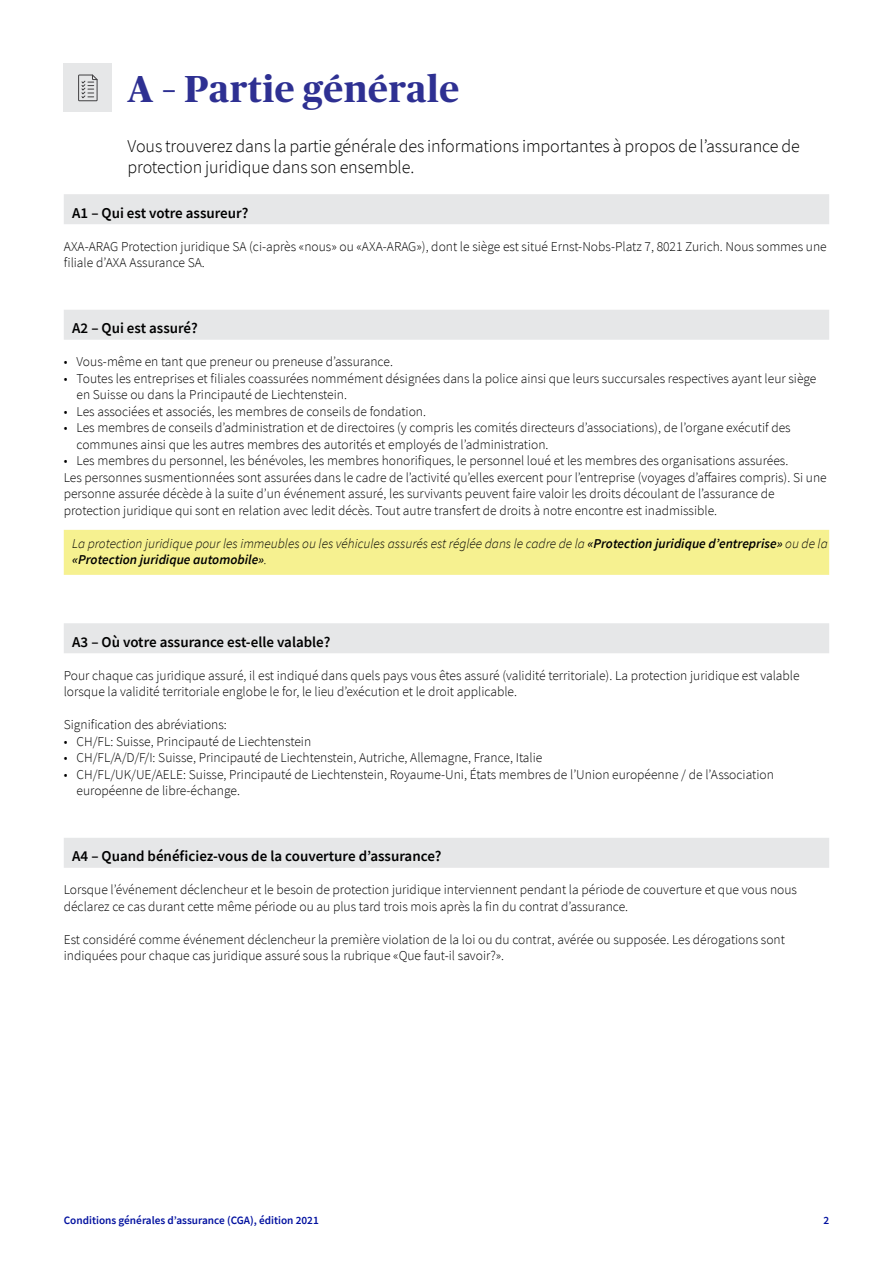
<style>
.page{position:relative;width:893px;height:1263px;background:#fff}
.page>*{position:absolute;margin:0;border:0;box-sizing:border-box;transform-origin:0 0}
.t1{font:700 37.5px "Publico Headline";letter-spacing:.02em;color:#2e3092}
.t2{font:300 18px/20.7px "Source Sans Pro";letter-spacing:-.005em;color:#000}
.t3{font:600 15px "Source Sans Pro";color:#000}
.t4{font:300 13.5px/16.5px "Source Sans Pro";color:#000}
.t5{font:italic 300 13.5px/16.5px "Source Sans Pro";color:#000}
.t6{font:600 11.25px "Source Sans Pro";color:#00109f}
.s1{font-weight:600}
</style>
<div class="page">
<div style="left:64px;top:194px;width:765px;height:30px;background:#e6e7e8"></div>
<div style="left:64px;top:310px;width:765px;height:30px;background:#e6e7e8"></div>
<div style="left:64px;top:530px;width:765px;height:45px;background:#f6f190"></div>
<div style="left:64px;top:623px;width:765px;height:30px;background:#e6e7e8"></div>
<div style="left:64px;top:838px;width:765px;height:30px;background:#e6e7e8"></div>
<div style="left:64px;top:64px;width:48px;height:48px;background:#e6e7e8"></div>
<svg style="left:78px;top:74px;width:20px;height:27px"></svg>
<h1 class="t1" style="left:128px;top:62px;width:333px">A – Partie générale</h1>
<h2 class="t2" style="left:128px;top:136px;width:674px">Vous trouverez dans la partie générale des informations importantes à propos de l’assurance de protection juridique dans son ensemble.</h2>
<p class="t3" style="left:72px;top:203px;width:178px">A1 – Qui est votre assureur?</p>
<p class="t4" style="left:64px;top:238px;width:764px">AXA-ARAG Protection juridique SA (ci-après «nous» ou «AXA-ARAG»), dont le siège est situé Ernst-Nobs-Platz 7, 8021 Zurich. Nous sommes une filiale d’AXA Assurance SA.</p>
<p class="t3" style="left:72px;top:318px;width:127px">A2 – Qui est assuré?</p>
<p class="t4" style="left:64px;top:354px;width:331px">• Vous-même en tant que preneur ou preneuse d’assurance.</p>
<p class="t4" style="left:77px;top:370px;width:741px;text-indent:-13px">• Toutes les entreprises et filiales coassurées nommément désignées dans la police ainsi que leurs succursales respectives ayant leur siège en Suisse ou dans la Principauté de Liechtenstein.</p>
<p class="t4" style="left:64px;top:403px;width:364px">• Les associées et associés, les membres de conseils de fondation.</p>
<p class="t4" style="left:77px;top:420px;width:716px;text-indent:-13px">• Les membres de conseils d’administration et de directoires (y compris les comités directeurs d’associations), de l’organe exécutif des communes ainsi que les autres membres des autorités et employés de l’administration.</p>
<p class="t4" style="left:64px;top:453px;width:764px">• Les membres du personnel, les bénévoles, les membres honorifiques, le personnel loué et les membres des organisations assurées.<br>Les personnes susmentionnées sont assurées dans le cadre de l’activité qu’elles exercent pour l’entreprise (voyages d’affaires compris). Si une personne assurée décède à la suite d’un événement assuré, les survivants peuvent faire valoir les droits découlant de l’assurance de protection juridique qui sont en relation avec ledit décès. Tout autre transfert de droits à notre encontre est inadmissible.</p>
<p class="t5" style="left:72px;top:535px;width:757px">La protection juridique pour les immeubles ou les véhicules assurés est réglée dans le cadre de la <span class="s1">«Protection juridique d’entreprise»</span> ou de la <span class="s1">«Protection juridique automobile»</span>.</p>
<p class="t3" style="left:72px;top:632px;width:260px">A3 – Où votre assurance est-elle valable?</p>
<p class="t4" style="left:64px;top:667px;width:737px">Pour chaque cas juridique assuré, il est indiqué dans quels pays vous êtes assuré (validité territoriale). La protection juridique est valable lorsque la validité territoriale englobe le for, le lieu d’exécution et le droit applicable.</p>
<p class="t4" style="left:64px;top:717px;width:165px">Signification des abréviations:</p>
<p class="t4" style="left:64px;top:733px;width:249px">• CH/FL: Suisse, Principauté de Liechtenstein</p>
<p class="t4" style="left:64px;top:750px;width:480px">• CH/FL/A/D/F/I: Suisse, Principauté de Liechtenstein, Autriche, Allemagne, France, Italie</p>
<p class="t4" style="left:77px;top:766px;width:699px;text-indent:-13px">• CH/FL/UK/UE/AELE: Suisse, Principauté de Liechtenstein, Royaume-Uni, États membres de l’Union européenne / de l’Association européenne de libre-échange.</p>
<p class="t3" style="left:72px;top:846px;width:371px">A4 – Quand bénéficiez-vous de la couverture d’assurance?</p>
<p class="t4" style="left:64px;top:882px;width:735px">Lorsque l’événement déclencheur et le besoin de protection juridique interviennent pendant la période de couverture et que vous nous déclarez ce cas durant cette même période ou au plus tard trois mois après la fin du contrat d’assurance.</p>
<p class="t4" style="left:64px;top:931px;width:723px">Est considéré comme événement déclencheur la première violation de la loi ou du contrat, avérée ou supposée. Les dérogations sont indiquées pour chaque cas juridique assuré sous la rubrique «Que faut-il savoir?».</p>
<p class="t6" style="left:64px;top:1213px;width:257px">Conditions générales d’assurance (CGA), édition 2021</p>
<p class="t6" style="left:823px;top:1213px;width:7px">2</p>
</div>
